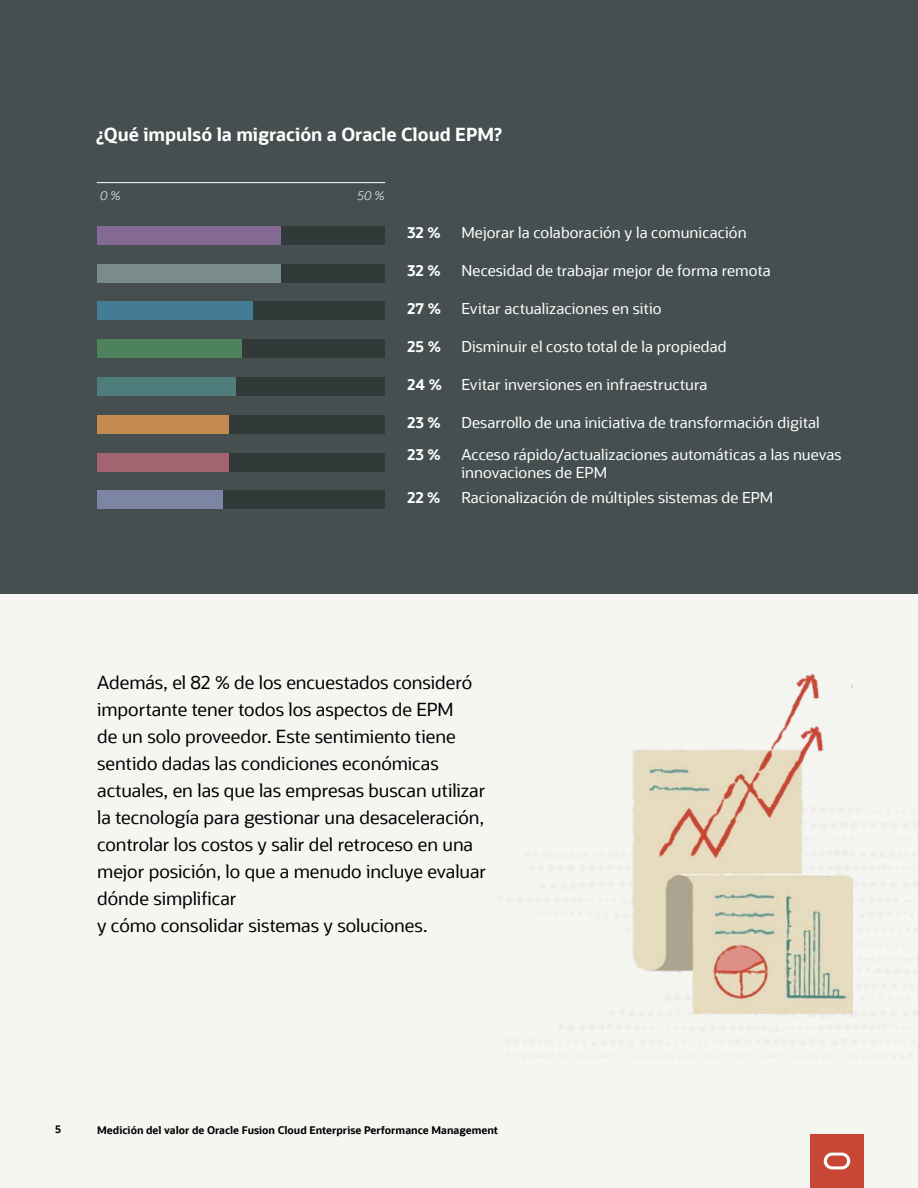
<style>
.page{position:relative;width:918px;height:1188px;background:#fff}
.page>*{position:absolute;margin:0;border:0;box-sizing:border-box;transform-origin:0 0}
.t1{font:18px/27px "Oracle Sans";letter-spacing:-.005em;color:#000}
.t2{font:700 18px "Oracle Sans";color:#fff}
.t3{font:15px/18px "Oracle Sans";letter-spacing:.005em;color:#fff}
.t4{font:700 15px "Oracle Sans";letter-spacing:.02em;color:#fff}
.t5{font:italic 300 12px "Oracle Sans";color:#fff}
.t6{font:700 10.5px "Oracle Sans";color:#000}
</style>
<div class="page">
<div style="left:0;top:594px;width:918px;height:594px;background:#f5f5f2"></div>
<div style="left:810px;top:1134px;width:54px;height:54px;background:#c74634"></div>
<svg style="left:824px;top:1153px;width:26px;height:16px"></svg>
<div style="left:428px;top:713px;width:490px;height:353px;background:#f5f5f2"></div>
<div style="left:0;top:0;width:918px;height:594px;background:#464f4f"></div>
<hr style="left:97px;top:182px;width:288px;height:1px;background:#fff">
<div style="left:97px;top:226px;width:288px;height:19px;background:#323939"></div>
<div style="left:97px;top:264px;width:288px;height:19px;background:#323939"></div>
<div style="left:97px;top:301px;width:288px;height:19px;background:#323939"></div>
<div style="left:97px;top:339px;width:288px;height:19px;background:#323939"></div>
<div style="left:97px;top:377px;width:288px;height:19px;background:#323939"></div>
<div style="left:97px;top:415px;width:288px;height:19px;background:#323939"></div>
<div style="left:97px;top:453px;width:288px;height:19px;background:#323939"></div>
<div style="left:97px;top:490px;width:288px;height:19px;background:#323939"></div>
<div style="left:97px;top:226px;width:184px;height:19px;background:#846a92"></div>
<div style="left:97px;top:264px;width:184px;height:19px;background:#798b8a"></div>
<div style="left:97px;top:301px;width:156px;height:19px;background:#447c94"></div>
<div style="left:97px;top:339px;width:145px;height:19px;background:#4d825d"></div>
<div style="left:97px;top:377px;width:138px;height:19px;background:#4f7d7c"></div>
<div style="left:97px;top:415px;width:132px;height:19px;background:#c48b51"></div>
<div style="left:97px;top:453px;width:132px;height:19px;background:#a36472"></div>
<div style="left:97px;top:490px;width:125px;height:19px;background:#7c85a4"></div>
<img style="left:622px;top:657px;width:231px;height:361px">
<p class="t2" style="left:96px;top:123px;width:408px">¿Qué impulsó la migración a Oracle Cloud EPM?</p>
<p class="t5" style="left:100px;top:189px;width:22px">0 %</p>
<p class="t5" style="left:358px;top:189px;width:28px">50 %</p>
<p class="t4" style="left:407px;top:223px;width:35px">32 %</p>
<p class="t3" style="left:461px;top:224px;width:287px">Mejorar la colaboración y la comunicación</p>
<p class="t4" style="left:407px;top:261px;width:35px">32 %</p>
<p class="t3" style="left:461px;top:262px;width:311px">Necesidad de trabajar mejor de forma remota</p>
<p class="t4" style="left:407px;top:299px;width:35px">27 %</p>
<p class="t3" style="left:461px;top:300px;width:202px">Evitar actualizaciones en sitio</p>
<p class="t4" style="left:407px;top:337px;width:35px">25 %</p>
<p class="t3" style="left:461px;top:338px;width:267px">Disminuir el costo total de la propiedad</p>
<p class="t4" style="left:407px;top:375px;width:36px">24 %</p>
<p class="t3" style="left:461px;top:375px;width:247px">Evitar inversiones en infraestructura</p>
<p class="t4" style="left:407px;top:413px;width:35px">23 %</p>
<p class="t3" style="left:461px;top:413px;width:360px">Desarrollo de una iniciativa de transformación digital</p>
<p class="t4" style="left:407px;top:445px;width:35px">23 %</p>
<p class="t3" style="left:461px;top:446px;width:382px">Acceso rápido/actualizaciones automáticas a las nuevas innovaciones de EPM</p>
<p class="t4" style="left:407px;top:488px;width:35px">22 %</p>
<p class="t3" style="left:461px;top:489px;width:313px">Racionalización de múltiples sistemas de EPM</p>
<p class="t1" style="left:97px;top:669px;width:390px">Además, el 82 % de los encuestados consideró importante tener todos los aspectos de EPM<br>de un solo proveedor. Este sentimiento tiene sentido dadas las condiciones económicas actuales, en las que las empresas buscan utilizar la tecnología para gestionar una desaceleración, controlar los costos y salir del retroceso en una mejor posición, lo que a menudo incluye evaluar dónde simplificar<br>y cómo consolidar sistemas y soluciones.</p>
<p class="t6" style="left:55px;top:1122px;width:7px">5</p>
<p class="t6" style="left:97px;top:1124px;width:402px">Medición del valor de Oracle Fusion Cloud Enterprise Performance Management</p>
</div>
